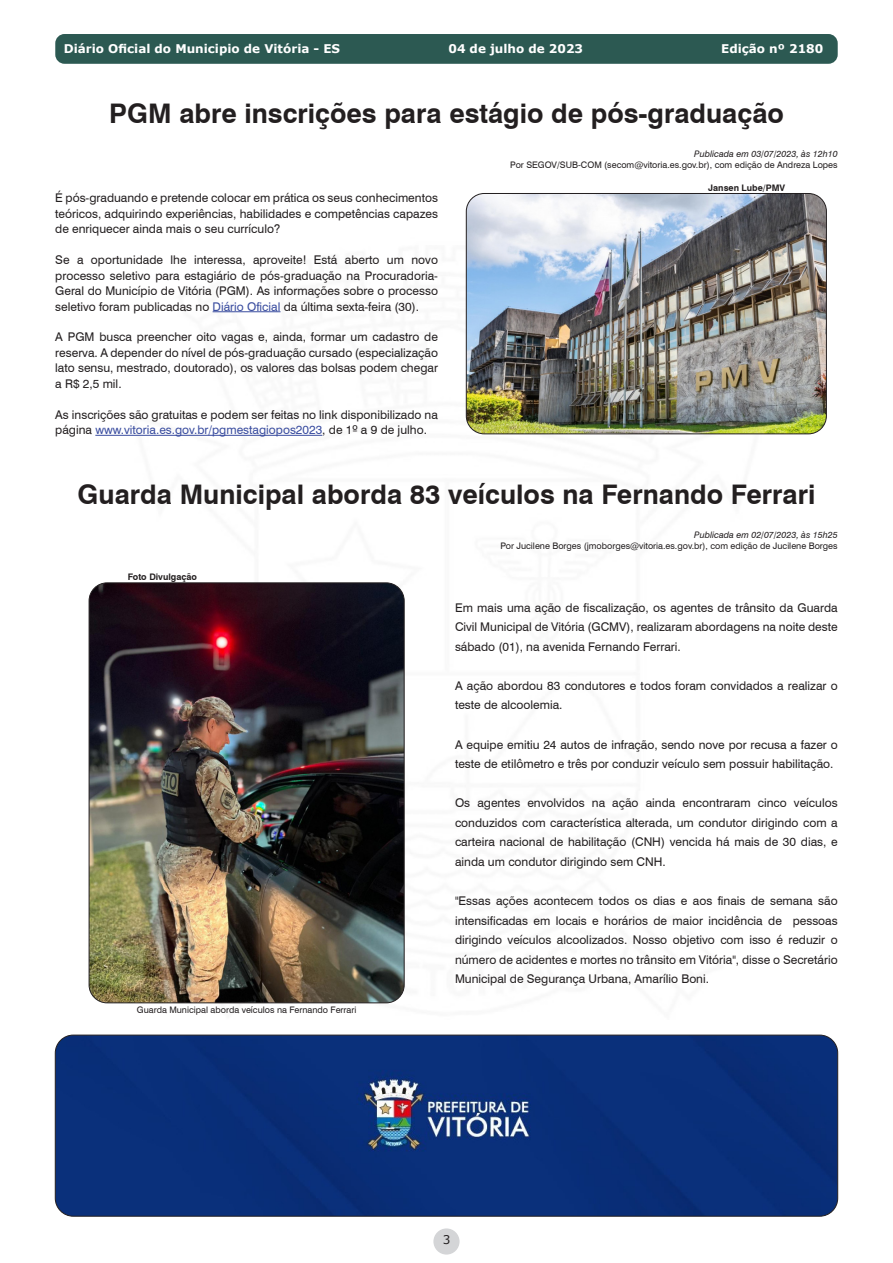
<style>
.page{position:relative;width:893px;height:1263px;background:#fff}
.page>*{position:absolute;margin:0;border:0;box-sizing:border-box;transform-origin:0 0}
.t1{font:700 27px "Swiss 721 BT";color:#231f20}
.t2{font:12px/19.5px "Swiss 721 BT";color:#231f20;text-align:justify}
.t3{font:700 12px "Verdana";color:#fff}
.t4{font:12px "Verdana";color:#231f20}
.t5{font:9px "Swiss 721 BT";color:#231f20}
.t6{font:italic 9px "Swiss 721 BT";color:#231f20}
.t7{font:700 9px "Swiss 721 BT";color:#231f20}
.s1{color:#394c9f}
</style>
<div class="page">
<div style="left:433px;top:1228px;width:27px;height:26px;background:#d4d5d7;border-radius:50%"></div>
<div style="left:56px;top:35px;width:781px;height:28px;background:#2c5952;border-radius:9px"></div>
<div style="left:55px;top:34px;width:783px;height:30px;border:2px solid #2c5952;border-radius:9px"></div>
<img style="left:466px;top:193px;width:360px;height:241px">
<div style="left:466px;top:193px;width:361px;height:241px;border:1px solid #231f20;border-radius:18px"></div>
<hr style="left:213px;top:311px;width:67px;height:1px;background:#394c9f">
<hr style="left:95px;top:435px;width:227px;height:1px;background:#394c9f">
<img style="left:89px;top:583px;width:315px;height:420px">
<div style="left:89px;top:583px;width:315px;height:420px;border:1px solid #231f20;border-radius:18px"></div>
<div style="left:55px;top:1035px;width:783px;height:181px;background:#092f7a"></div>
<div style="left:55px;top:1035px;width:783px;height:181px;border:1px solid #231f20;border-radius:18px"></div>
<p class="t3" style="left:64px;top:41px;width:278px">Diário Oficial do Municipio de Vitória - ES</p>
<p class="t3" style="left:448px;top:41px;width:136px">04 de julho de 2023</p>
<p class="t3" style="left:721px;top:41px;width:104px">Edição nº 2180</p>
<p class="t1" style="left:109px;top:97px;width:676px">PGM abre inscrições para estágio de pós-graduação</p>
<p class="t6" style="left:694px;top:149px;width:145px">Publicada em 03/07/2023, às 12h10</p>
<p class="t5" style="left:510px;top:160px;width:329px">Por SEGOV/SUB-COM (secom@vitoria.es.gov.br), com edição de Andreza Lopes</p>
<p class="t7" style="left:708px;top:182px;width:78px">Jansen Lube/PMV</p>
<p class="t2" style="left:55px;top:190px;width:384px;line-height:15.5px">É pós-graduando e pretende colocar em prática os seus conhecimentos teóricos, adquirindo experiências, habilidades e competências capazes de enriquecer ainda mais o seu currículo?</p>
<p class="t2" style="left:55px;top:252px;width:384px;line-height:15.5px">Se a oportunidade lhe interessa, aproveite! Está aberto um novo processo seletivo para estagiário de pós-graduação na Procuradoria-Geral do Município de Vitória (PGM). As informações sobre o processo seletivo foram publicadas no <span class="s1">Diário Oficial</span> da última sexta-feira (30).</p>
<p class="t2" style="left:55px;top:329px;width:384px;line-height:15.5px">A PGM busca preencher oito vagas e, ainda, formar um cadastro de reserva. A depender do nível de pós-graduação cursado (especialização lato sensu, mestrado, doutorado), os valores das bolsas podem chegar a R$ 2,5 mil.</p>
<p class="t2" style="left:55px;top:406px;width:384px;line-height:15.5px">As inscrições são gratuitas e podem ser feitas no link disponibilizado na página <span class="s1">www.vitoria.es.gov.br/pgmestagiopos2023</span>, de 1º a 9 de julho.</p>
<p class="t1" style="left:78px;top:478px;width:739px">Guarda Municipal aborda 83 veículos na Fernando Ferrari</p>
<p class="t6" style="left:694px;top:529px;width:145px">Publicada em 02/07/2023, às 15h25</p>
<p class="t5" style="left:500px;top:540px;width:339px">Por Jucilene Borges (jmoborges@vitoria.es.gov.br), com edição de Jucilene Borges</p>
<p class="t7" style="left:128px;top:571px;width:71px">Foto Divulgação</p>
<p class="t5" style="left:137px;top:1004px;width:221px">Guarda Municipal aborda veículos na Fernando Ferrari</p>
<p class="t2" style="left:455px;top:597px;width:384px">Em mais uma ação de fiscalização, os agentes de trânsito da Guarda Civil Municipal de Vitória (GCMV), realizaram abordagens na noite deste sábado (01), na avenida Fernando Ferrari.</p>
<p class="t2" style="left:455px;top:676px;width:384px">A ação abordou 83 condutores e todos foram convidados a realizar o teste de alcoolemia.</p>
<p class="t2" style="left:455px;top:734px;width:384px">A equipe emitiu 24 autos de infração, sendo nove por recusa a fazer o teste de etilômetro e três por conduzir veículo sem possuir habilitação.</p>
<p class="t2" style="left:455px;top:793px;width:384px">Os agentes envolvidos na ação ainda encontraram cinco veículos conduzidos com característica alterada, um condutor dirigindo com a carteira nacional de habilitação (CNH) vencida há mais de 30 dias, e ainda um condutor dirigindo sem CNH.</p>
<p class="t2" style="left:455px;top:891px;width:384px">"Essas ações acontecem todos os dias e aos finais de semana são intensificadas em locais e horários de maior incidência de pessoas dirigindo veículos alcoolizados. Nosso objetivo com isso é reduzir o número de acidentes e mortes no trânsito em Vitória", disse o Secretário Municipal de Segurança Urbana, Amarílio Boni.</p>
<p class="t4" style="left:443px;top:1231px;width:9px">3</p>
</div>
